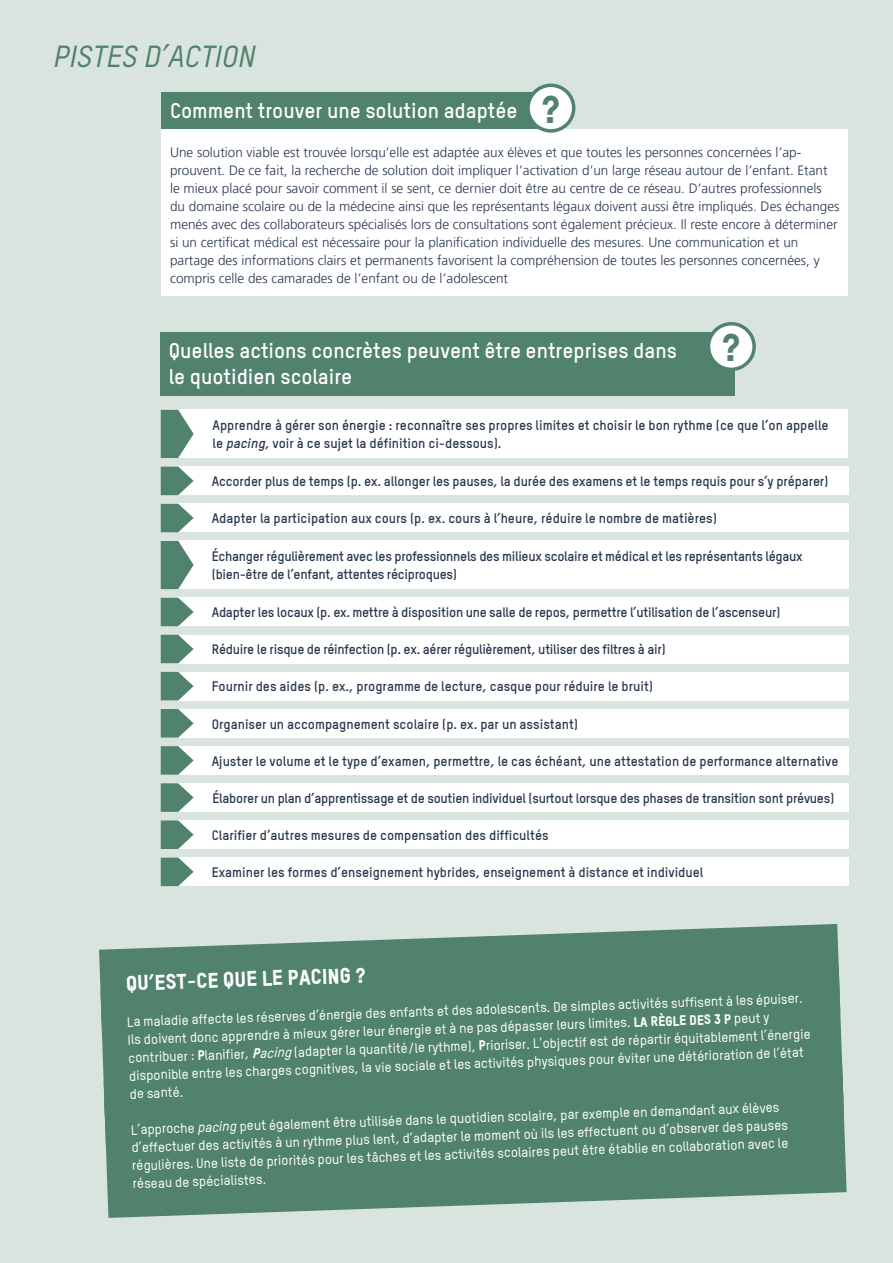
<style>
.page{position:relative;width:893px;height:1263px;background:#dae4df}
.page>*{position:absolute;margin:0;border:0;box-sizing:border-box;transform-origin:0 0}
.t1{font:38.25px "TSTAR Headline";color:#51826e}
.t2{font:italic 500 30px "TSTAR";color:#51826e}
.t3{font:700 21px/25.2px "TSTAR";color:#fff}
.t4{font:21px "TSTAR Headline";color:#fff}
.t5{font:300 13.5px/18px "Frutiger LT Pro";color:#2a384f}
.t6{font:500 13.5px/18px "TSTAR";color:#fff}
.t7{font:700 13.5px/18px "TSTAR";color:#2a384f}
.t8{font:700 13.5px/18px "TSTAR";letter-spacing:-.02em;color:#2a384f}
.s1{color:#51826e}
.s2{font-style:italic}
.s3{font-family:"TSTAR Headline";font-weight:400}
.s4{font-family:"TSTAR Headline";font-weight:400;font-style:italic}
</style>
<div class="page">
<div style="left:162px;top:92px;width:400px;height:47px;background:#51826e"></div>
<div style="left:162px;top:129px;width:686px;height:22px;background:#fff"></div>
<div style="left:162px;top:147px;width:686px;height:148px;background:#fff"></div>
<div style="left:160px;top:332px;width:574px;height:64px;background:#51826e"></div>
<svg style="left:99px;top:924px;width:740px;height:80px;fill:#51826e"></svg>
<div style="left:101px;top:966px;width:741px;height:124px;background:#51826e"></div>
<div style="left:104px;top:1056px;width:739px;height:18px;background:#51826e"></div>
<svg style="left:104px;top:1074px;width:743px;height:144px;background:#5d8b78"></svg>
<div style="left:528px;top:85px;width:46px;height:46px;background:#fff;border-radius:50%"></div>
<div style="left:526px;top:84px;width:49px;height:49px;border:3px solid #51826e;border-radius:50%"></div>
<div style="left:161px;top:635px;width:687px;height:28px;background:#fff"></div>
<svg style="left:161px;top:635px;width:33px;height:28px"></svg>
<div style="left:708px;top:324px;width:46px;height:45px;background:#fff;border-radius:50%"></div>
<div style="left:707px;top:322px;width:49px;height:49px;border:3px solid #51826e;border-radius:50%"></div>
<div style="left:161px;top:466px;width:687px;height:29px;background:#fff"></div>
<svg style="left:161px;top:466px;width:33px;height:29px"></svg>
<div style="left:161px;top:504px;width:687px;height:28px;background:#fff"></div>
<svg style="left:161px;top:504px;width:33px;height:28px"></svg>
<div style="left:161px;top:541px;width:687px;height:48px;background:#fff"></div>
<svg style="left:161px;top:541px;width:33px;height:48px"></svg>
<div style="left:162px;top:410px;width:686px;height:48px;background:#fff"></div>
<svg style="left:161px;top:410px;width:33px;height:48px"></svg>
<div style="left:161px;top:598px;width:687px;height:28px;background:#fff"></div>
<svg style="left:161px;top:598px;width:33px;height:28px"></svg>
<div style="left:161px;top:672px;width:687px;height:28px;background:#fff"></div>
<svg style="left:161px;top:672px;width:33px;height:28px"></svg>
<div style="left:161px;top:709px;width:687px;height:29px;background:#fff"></div>
<svg style="left:161px;top:709px;width:33px;height:29px"></svg>
<div style="left:161px;top:746px;width:687px;height:29px;background:#fff"></div>
<svg style="left:161px;top:746px;width:33px;height:29px"></svg>
<div style="left:162px;top:783px;width:687px;height:29px;background:#fff"></div>
<svg style="left:161px;top:783px;width:33px;height:29px"></svg>
<div style="left:161px;top:820px;width:687px;height:29px;background:#fff"></div>
<svg style="left:161px;top:820px;width:33px;height:29px"></svg>
<div style="left:161px;top:857px;width:687px;height:29px;background:#fff"></div>
<svg style="left:161px;top:857px;width:33px;height:29px"></svg>
<h1 class="t2" style="left:54px;top:38px;width:203px">PISTES D’ACTION</h1>
<h1 class="t1" style="left:542px;top:86px;width:19px">?</h1>
<h2 class="t3" style="left:170px;top:98px;width:368px">Comment trouver une solution adaptée <span class="s1">?</span></h2>
<p class="t5" style="left:170px;top:144px;width:671px">Une solution viable est trouvée lorsqu’elle est adaptée aux élèves et que toutes les personnes concernées l’ap&shy;prouvent. De ce fait, la recherche de solution doit impliquer l’activation d’un large réseau autour de l’enfant. Etant le mieux placé pour savoir comment il se sent, ce dernier doit être au centre de ce réseau. D’autres professionnels du domaine scolaire ou de la médecine ainsi que les représentants légaux doivent aussi être impliqués. Des échanges menés avec des collaborateurs spécialisés lors de consultations sont également précieux. Il reste encore à déterminer si un certificat médical est nécessaire pour la planification individuelle des mesures. Une communication et un partage des informations clairs et permanents favorisent la compréhension de toutes les personnes concernées, y compris celle des camarades de l’enfant ou de l’adolescent</p>
<h2 class="t3" style="left:169px;top:338px;width:510px">Quelles actions concrètes peuvent être entreprises dans le quotidien scolaire <span class="s1">?</span></h2>
<h1 class="t1" style="left:723px;top:324px;width:19px">?</h1>
<p class="t7" style="left:213px;top:416px;width:617px">Apprendre à gérer son énergie : reconnaître ses propres limites et choisir le bon rythme (ce que l’on appelle le <span class="s2">pacing</span>, voir à ce sujet la définition ci-dessous).</p>
<p class="t7" style="left:212px;top:472px;width:618px">Accorder plus de temps (p. ex. allonger les pauses, la durée des examens et le temps requis pour s’y préparer)</p>
<p class="t7" style="left:212px;top:509px;width:507px">Adapter la participation aux cours (p. ex. cours à l’heure, réduire le nombre de matières)</p>
<p class="t8" style="left:212px;top:547px;width:592px">Échanger régulièrement avec les professionnels des milieux scolaire et médical et les représentants légaux (bien-être de l’enfant, attentes réciproques)</p>
<p class="t8" style="left:212px;top:603px;width:570px">Adapter les locaux (p. ex. mettre à disposition une salle de repos, permettre l’utilisation de l’ascenseur)</p>
<p class="t8" style="left:212px;top:640px;width:455px">Réduire le risque de réinfection (p. ex. aérer régulièrement, utiliser des filtres à air)</p>
<p class="t7" style="left:212px;top:677px;width:443px">Fournir des aides (p. ex., programme de lecture, casque pour réduire le bruit)</p>
<p class="t7" style="left:212px;top:714px;width:368px">Organiser un accompagnement scolaire (p. ex. par un assistant)</p>
<p class="t7" style="left:212px;top:751px;width:628px">Ajuster le volume et le type d’examen, permettre, le cas échéant, une attestation de performance alternative</p>
<p class="t8" style="left:213px;top:789px;width:623px">Élaborer un plan d’apprentissage et de soutien individuel (surtout lorsque des phases de transition sont prévues)</p>
<p class="t7" style="left:212px;top:826px;width:338px">Clarifier d’autres mesures de compensation des difficultés</p>
<p class="t7" style="left:212px;top:863px;width:493px">Examiner les formes d’enseignement hybrides, enseignement à distance et individuel</p>
<p class="t4" style="left:125px;top:970px;width:241px;rotate:-2deg">Qu’est-ce que le pacing ?</p>
<p class="t6" style="left:127px;top:1012px;width:684px;rotate:-2deg">La maladie affecte les réserves d’énergie des enfants et des adolescents. De simples activités suffisent à les épuiser.<br>Ils doivent donc apprendre à mieux gérer leur énergie et à ne pas dépasser leurs limites. <span class="s3">La règle des 3 P</span> peut y contribuer : <span class="s3">p</span>lanifier, <span class="s4">p</span><span class="s2">acing</span> (adapter la quantité/le rythme), <span class="s3">p</span>rioriser. L’objectif est de répartir équitablement l’énergie disponible entre les charges cognitives, la vie sociale et les activités physiques pour éviter une détérioration de l’état de santé.</p>
<p class="t6" style="left:131px;top:1120px;width:658px;rotate:-2deg">L’approche <span class="s2">pacing</span> peut également être utilisée dans le quotidien scolaire, par exemple en demandant aux élèves d’effectuer des activités à un rythme plus lent, d’adapter le moment où ils les effectuent ou d’observer des pauses régulières. Une liste de priorités pour les tâches et les activités scolaires peut être établie en collaboration avec le réseau de spécialistes.</p>
</div>
